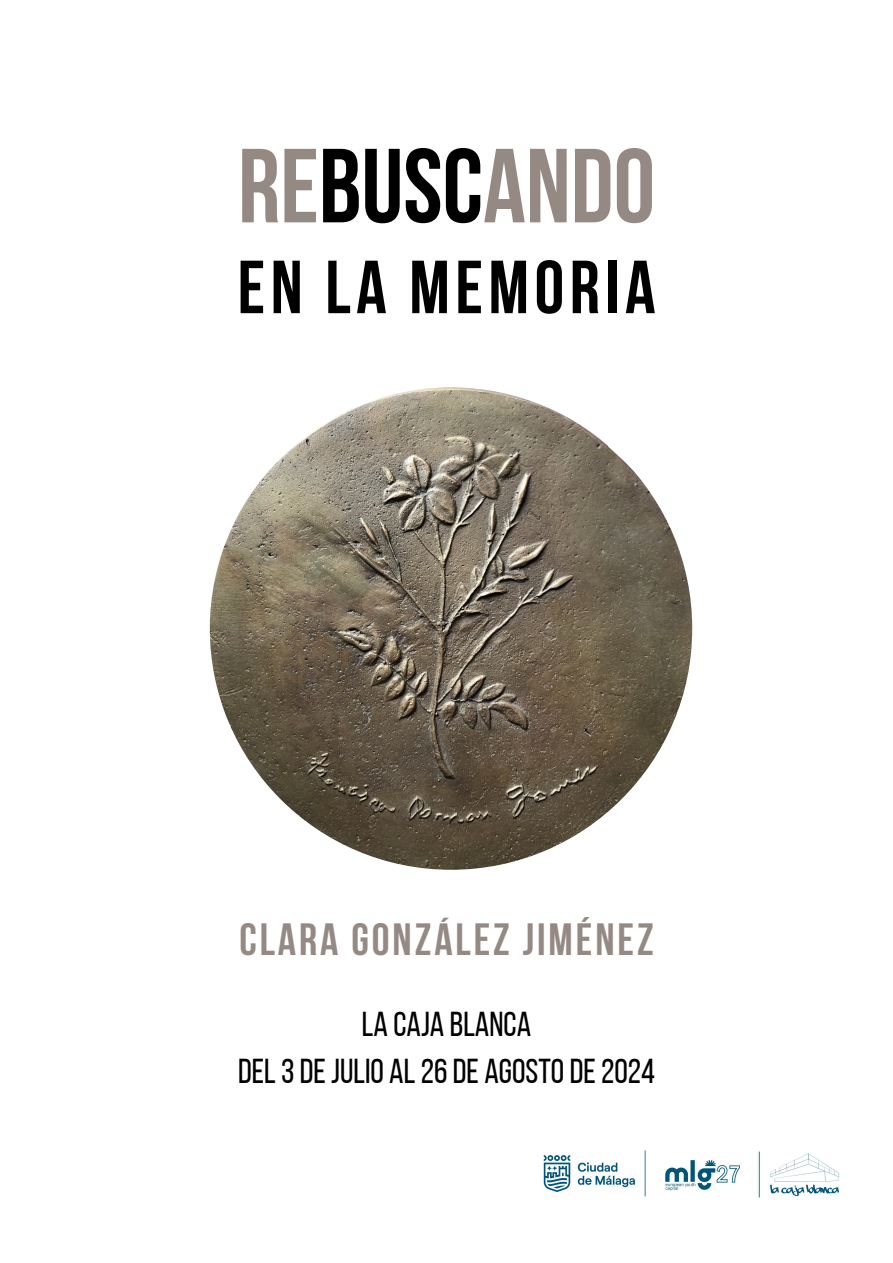
<style>
.page{position:relative;width:893px;height:1263px;background:#fff}
.page>*{position:absolute;margin:0;border:0;box-sizing:border-box;transform-origin:0 0}
.t1{font:700 105px "Bebas Neue";color:#958984}
.t2{font:700 75px "Bebas Neue";letter-spacing:.075em;color:#000}
.t3{font:700 45px "Bebas Neue";letter-spacing:.065em;color:#958984}
.t4{font:34.5px "Bebas Neue";color:#000}
.s1{color:#000}
</style>
<div class="page">
<img style="left:210px;top:387px;width:482px;height:483px;border-radius:50%">
<img style="left:543px;top:1150px;width:297px;height:48px">
<h3 class="t1" style="left:238px;top:144px;width:419px">RE<span class="s1">BUSC</span>ANDO</h3>
<p class="t2" style="left:238px;top:257px;width:419px">EN LA MEMORIA</p>
<p class="t3" style="left:239px;top:921px;width:416px">CLARA GONZÁLEZ JIMÉNEZ</p>
<p class="t4" style="left:362px;top:1010px;width:171px">LA CAJA BLANCA</p>
<p class="t4" style="left:238px;top:1057px;width:418px">DEL3DEJULIO AL26DE AGOSTODE2024</p>
</div>
